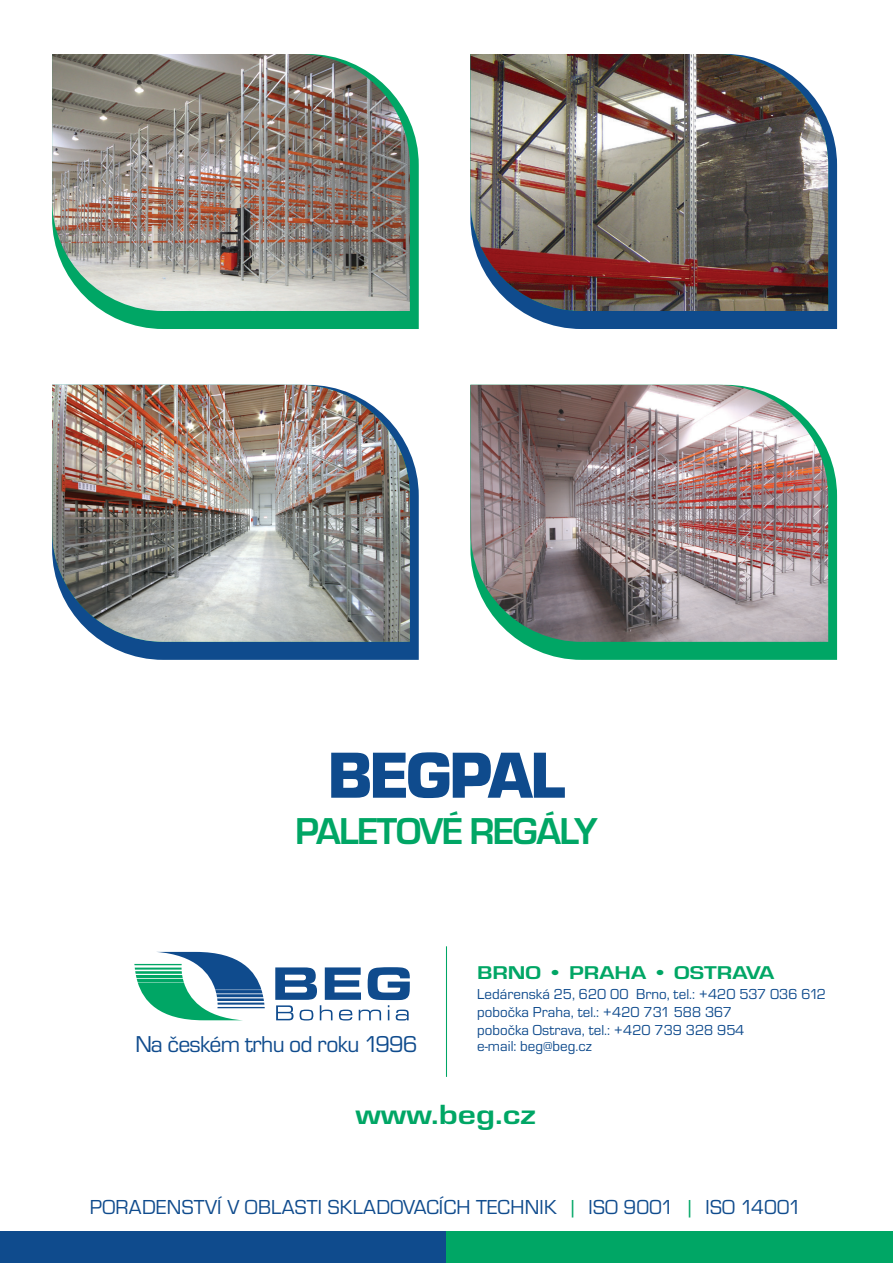
<style>
.page{position:relative;width:893px;height:1263px;background:#fff}
.page>*{position:absolute;margin:0;border:0;box-sizing:border-box;transform-origin:0 0}
.t1{font:900 67.5px "Eurostile TOT";letter-spacing:-.035em;color:#0f4b8d}
.t2{font:700 38.85px "Eurostile TOT";letter-spacing:-.035em;color:#00a665}
.t3{font:700 28.8px "Eurostile TOT";color:#00a665;scale:1.25 1}
.t4{font:23.85px "Eurostile TOT";letter-spacing:-.03em;color:#0f4b8d}
.t5{font:21px "Eurostile TOT";letter-spacing:.015em;color:#0f4b8d}
.t6{font:700 19.2px "Eurostile TOT";color:#00a665;scale:1.25 1}
.t7{font:15px "Eurostile TOT";color:#0f4b8d}
.s1{color:#00a665}
</style>
<div class="page">
<div style="left:0;top:1231px;width:446px;height:32px;background:#0f4b8d"></div>
<div style="left:446px;top:1231px;width:447px;height:32px;background:#00a665"></div>
<svg style="left:103px;top:122px;width:316px;height:207px;background:#11ac6f"></svg>
<svg style="left:103px;top:453px;width:316px;height:207px;background:#215895"></svg>
<svg style="left:521px;top:121px;width:316px;height:208px;background:#1e5793"></svg>
<svg style="left:521px;top:452px;width:316px;height:208px;background:#12ac70"></svg>
<img style="left:52px;top:54px;width:358px;height:257px">
<img style="left:52px;top:385px;width:358px;height:257px">
<img style="left:470px;top:54px;width:358px;height:257px">
<img style="left:470px;top:385px;width:358px;height:257px">
<svg style="left:134px;top:952px;width:131px;height:68px"></svg>
<svg style="left:275px;top:967px;width:135px;height:53px"></svg>
<hr style="left:446px;top:946px;width:1px;height:131px;background:#00a665">
<p class="t1" style="left:328px;top:738px;width:239px">BEGPAL</p>
<p class="t2" style="left:295px;top:810px;width:304px">PALETOVÉ REGÁLY</p>
<p class="t4" style="left:135px;top:1031px;width:284px">Na českém trhu od roku 1996</p>
<p class="t6" style="left:477px;top:962px;width:239px">BRNO • PRAHA • OSTRAVA</p>
<p class="t7" style="left:477px;top:985px;width:350px">Ledárenská 25, 620 00 Brno, tel.: +420 537 036 612</p>
<p class="t7" style="left:477px;top:1003px;width:256px">pobočka Praha, tel.: +420 731 588 367</p>
<p class="t7" style="left:477px;top:1021px;width:269px">pobočka Ostrava, tel.: +420 739 328 954</p>
<p class="t7" style="left:477px;top:1038px;width:116px">e-mail: beg@beg.cz</p>
<p class="t3" style="left:355px;top:1098px;width:146px">www.beg.cz</p>
<p class="t5" style="left:90px;top:1196px;width:713px">PORADENSTVÍ V OBLASTI SKLADOVACÍCH TECHNIK <span class="s1">|</span> ISO 9001 <span class="s1">|</span> ISO 14001</p>
</div>
